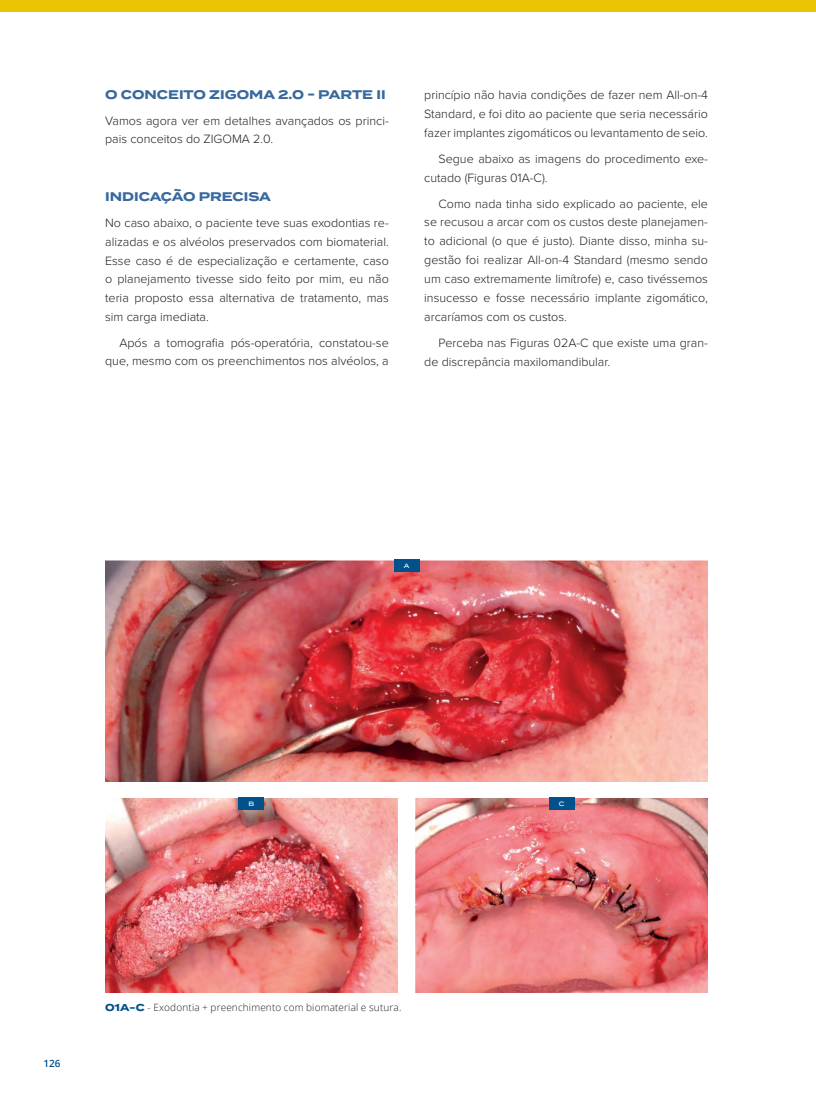
<style>
.page{position:relative;width:816px;height:1100px;background:#fff}
.page>*{position:absolute;margin:0;border:0;box-sizing:border-box;transform-origin:0 0}
.t1{font:300 12.5px/18.9px "Proxima Nova";color:#231f20}
.t2{font:700 12.5px "Termina";color:#38689d}
.t3{font:300 10px "Open Sans";letter-spacing:.015em;color:#231f20}
.t4{font:600 10px "Open Sans";color:#01518c}
.t5{font:500 6.25px "Termina";color:#fff}
.s1{font-family:"Termina";font-weight:700;color:#01518c}
</style>
<div class="page">
<div style="left:0;top:0;width:815px;height:11px;background:#e9c503"></div>
<img style="left:105px;top:560px;width:602px;height:221px">
<img style="left:105px;top:798px;width:292px;height:194px">
<img style="left:415px;top:798px;width:292px;height:194px">
<div style="left:393px;top:559px;width:26px;height:12px;background:#01518c"></div>
<div style="left:238px;top:797px;width:26px;height:12px;background:#01518c"></div>
<div style="left:548px;top:797px;width:26px;height:12px;background:#01518c"></div>
<p class="t2" style="left:105px;top:85px;width:282px">O CONCEITO ZIGOMA 2.0 - PARTE II</p>
<p class="t1" style="left:105px;top:110px;width:285px">Vamos agora ver em detalhes avançados os princi&shy;pais conceitos do ZIGOMA 2.0.</p>
<p class="t2" style="left:105px;top:187px;width:167px">INDICAÇÃO PRECISA</p>
<p class="t1" style="left:105px;top:213px;width:285px;text-align:justify">No caso abaixo, o paciente teve suas exodontias re&shy;alizadas e os alvéolos preservados com biomaterial.<br>Esse caso é de especialização e certamente, caso o planejamento tivesse sido feito por mim, eu não teria proposto essa alternativa de tratamento, mas sim carga imediata.</p>
<p class="t1" style="left:105px;top:332px;width:285px;text-align:right">Após a tomografia pós-operatória, constatou-se que, mesmo com os preenchimentos nos alvéolos, a</p>
<p class="t1" style="left:424px;top:85px;width:285px;text-align:justify">princípio não havia condições de fazer nem All-on-4<br>Standard, e foi dito ao paciente que seria necessário fazer implantes zigomáticos ou levantamento de seio.</p>
<p class="t1" style="left:424px;top:148px;width:285px;text-indent:14px">Segue abaixo as imagens do procedimento exe&shy;cutado (Figuras 01A-C).</p>
<p class="t1" style="left:424px;top:193px;width:285px;text-align:justify;text-indent:14px">Como nada tinha sido explicado ao paciente, ele se recusou a arcar com os custos deste planejamen&shy;to adicional (o que é justo). Diante disso, minha su&shy;gestão foi realizar All-on-4 Standard (mesmo sendo um caso extremamente limítrofe) e, caso tivéssemos insucesso e fosse necessário implante zigomático, arcaríamos com os custos.</p>
<p class="t1" style="left:424px;top:332px;width:285px;text-indent:14px">Perceba nas Figuras 02A-C que existe uma gran&shy;de discrepância maxilomandibular.</p>
<p class="t5" style="left:403px;top:561px;width:7px">A</p>
<p class="t5" style="left:248px;top:799px;width:7px">B</p>
<p class="t5" style="left:559px;top:799px;width:7px">C</p>
<p class="t4" style="left:43px;top:1056px;width:19px">126</p>
<p class="t3" style="left:105px;top:1000px;width:298px"><span class="s1">01A-C</span> - Exodontia + preenchimento com biomaterial e sutura.</p>
</div>
